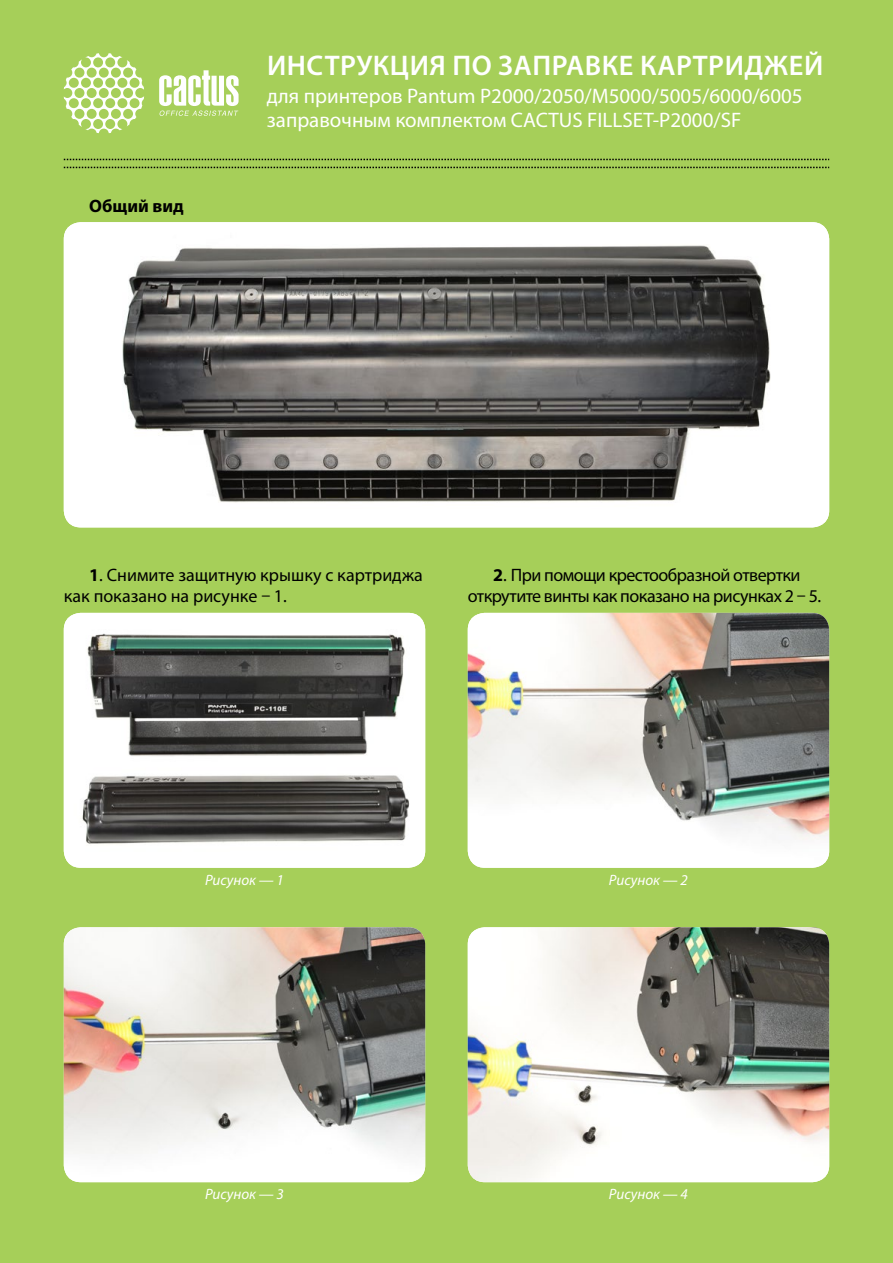
<style>
.page{position:relative;width:893px;height:1263px;background:#a6cf59}
.page>*{position:absolute;margin:0;border:0;box-sizing:border-box;transform-origin:0 0}
.t1{font:600 28.5px "Myriad Pro";letter-spacing:.02em;color:#fff}
.t2{font:21px/24px "Myriad Pro";color:#fff}
.t3{font:18px/21.6px "Myriad Pro";letter-spacing:-.03em;color:#000;text-align:center}
.t4{font:18px/21.6px "Myriad Pro";color:#000}
.t5{font:700 18px "Myriad Pro";color:#000}
.t6{font:italic 15px "Myriad Pro";color:#fff}
.s1{font-weight:700}
</style>
<div class="page">
<svg style="left:64px;top:53px;width:80px;height:80px"></svg>
<svg style="left:159px;top:70px;width:80px;height:46px"></svg>
<svg style="left:64px;top:159px;width:765px;height:1px"></svg>
<svg style="left:64px;top:167px;width:765px;height:1px"></svg>
<img style="left:64px;top:222px;width:765px;height:305px">
<img style="left:64px;top:613px;width:361px;height:255px">
<img style="left:64px;top:927px;width:361px;height:255px">
<img style="left:468px;top:613px;width:361px;height:255px">
<img style="left:468px;top:927px;width:361px;height:255px">
<p class="t5" style="left:89px;top:194px;width:96px">Общий вид</p>
<h1 class="t1" style="left:267px;top:47px;width:558px">Инструкция по заправке картриджей</h1>
<p class="t2" style="left:267px;top:84px;width:537px">для принтеров Pantum P2000/2050/М5000/5005/6000/6005 заправочным комплектом CACTUS FILLSET-P2000/SF</p>
<p class="t4" style="left:64px;top:563px;width:361px;text-indent:26px"><span class="s1">1</span>. Снимите защитную крышку с картриджа как показано на рисунке – 1.</p>
<p class="t3" style="left:468px;top:563px;width:355px"><span class="s1">2</span>. При помощи крестообразной отвертки открутите винты как показано на рисунках 2 – 5.</p>
<p class="t6" style="left:205px;top:870px;width:80px">Рисунок — 1</p>
<p class="t6" style="left:609px;top:870px;width:80px">Рисунок — 2</p>
<p class="t6" style="left:205px;top:1185px;width:80px">Рисунок — 3</p>
<p class="t6" style="left:609px;top:1185px;width:80px">Рисунок — 4</p>
</div>
